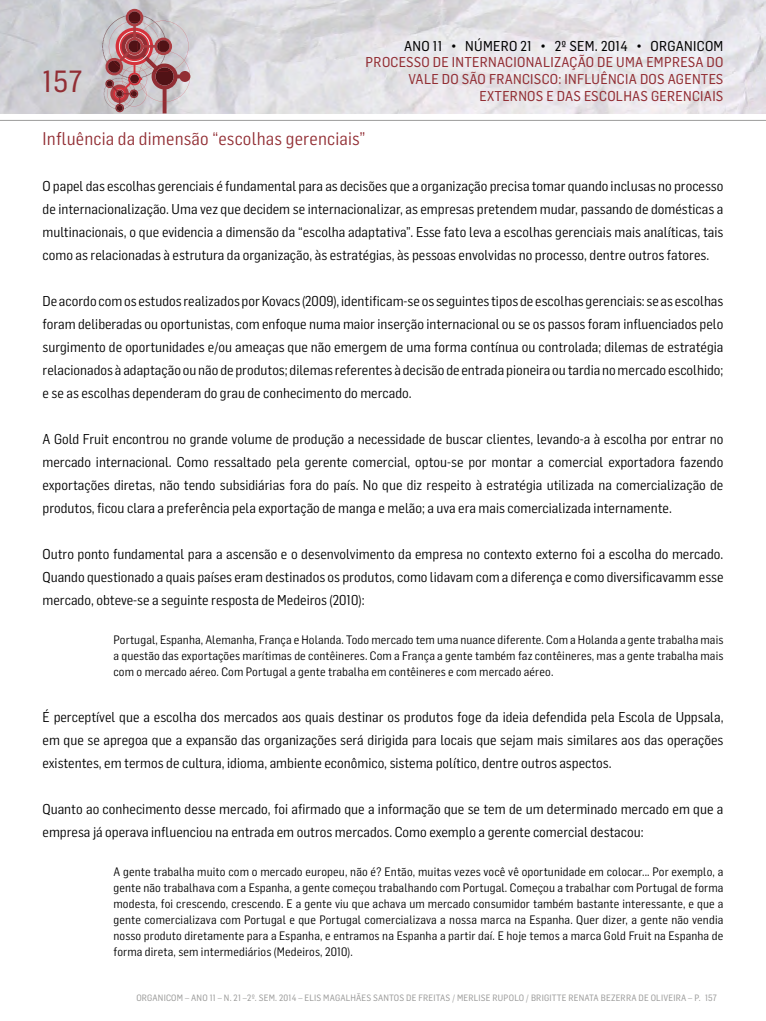
<style>
.page{position:relative;width:766px;height:1021px;background:#fff}
.page>*{position:absolute;margin:0;border:0;box-sizing:border-box;transform-origin:0 0}
.t1{font:30px "Flama Semicondensed Basic";color:#922e34}
.t2{font:18px "Flama Semicondensed";letter-spacing:.01em;color:#922e34}
.t3{font:14px/23px "Flama Semicondensed";color:#000;text-align:justify}
.t4{font:14px/16.8px "Flama Semicondensed Basic";letter-spacing:.02em;color:#922e34;text-align:right}
.t5{font:14px "Flama Semicondensed Basic";letter-spacing:.02em;color:#000}
.t6{font:12px/16px "Flama Semicondensed";letter-spacing:.01em;color:#000;text-align:justify}
.t7{font:9px "Flama Semicondensed Basic";letter-spacing:.02em;color:#9d9d9c}
</style>
<div class="page">
<img style="left:0;top:0;width:765px;height:113px">
<hr style="left:0;top:120px;width:765px;height:1px;background:#9d9d9c">
<svg style="left:102px;top:9px;width:88px;height:104px;background:#b79297"></svg>
<p class="t5" style="left:404px;top:37px;width:321px">ANO 11 • NÚMERO 21 • 2º SEM. 2014 • ORGANICOM</p>
<p class="t4" style="left:365px;top:53px;width:359px">PROCESSO DE INTERNACIONALIZAÇÃO DE UMA EMPRESA DO<br>VALE DO SÃO FRANCISCO: INFLUÊNCIA DOS AGENTES<br>EXTERNOS E DAS ESCOLHAS GERENCIAIS</p>
<h1 class="t1" style="left:43px;top:62px;width:42px">157</h1>
<p class="t2" style="left:43px;top:127px;width:324px">Influência da dimensão “escolhas gerenciais”</p>
<p class="t3" style="left:43px;top:174px;width:682px">O papel das escolhas gerenciais é fundamental para as decisões que a organização precisa tomar quando inclusas no processo de internacionalização. Uma vez que decidem se internacionalizar, as empresas pretendem mudar, passando de domésticas a multinacionais, o que evidencia a dimensão da “escolha adaptativa”. Esse fato leva a escolhas gerenciais mais analíticas, tais como as relacionadas à estrutura da organização, às estratégias, às pessoas envolvidas no processo, dentre outros fatores.</p>
<p class="t3" style="left:43px;top:289px;width:682px">De acordo com os estudos realizados por Kovacs (2009), identificam-se os seguintes tipos de escolhas gerenciais: se as escolhas foram deliberadas ou oportunistas, com enfoque numa maior inserção internacional ou se os passos foram influenciados pelo surgimento de oportunidades e/ou ameaças que não emergem de uma forma contínua ou controlada; dilemas de estratégia relacionados à adaptação ou não de produtos; dilemas referentes à decisão de entrada pioneira ou tardia no mercado escolhido; e se as escolhas dependeram do grau de conhecimento do mercado.</p>
<p class="t3" style="left:43px;top:427px;width:682px">A Gold Fruit encontrou no grande volume de produção a necessidade de buscar clientes, levando-a à escolha por entrar no mercado internacional. Como ressaltado pela gerente comercial, optou-se por montar a comercial exportadora fazendo exportações diretas, não tendo subsidiárias fora do país. No que diz respeito à estratégia utilizada na comercialização de produtos, ficou clara a preferência pela exportação de manga e melão; a uva era mais comercializada internamente.</p>
<p class="t3" style="left:43px;top:542px;width:682px">Outro ponto fundamental para a ascensão e o desenvolvimento da empresa no contexto externo foi a escolha do mercado.<br>Quando questionado a quais países eram destinados os produtos, como lidavam com a diferença e como diversificavamm esse mercado, obteve-se a seguinte resposta de Medeiros (2010):</p>
<p class="t6" style="left:113px;top:631px;width:611px">Portugal, Espanha, Alemanha, França e Holanda. Todo mercado tem uma nuance diferente. Com a Holanda a gente trabalha mais a questão das exportações marítimas de contêineres. Com a França a gente também faz contêineres, mas a gente trabalha mais com o mercado aéreo. Com Portugal a gente trabalha em contêineres e com mercado aéreo.</p>
<p class="t3" style="left:43px;top:705px;width:682px">É perceptível que a escolha dos mercados aos quais destinar os produtos foge da ideia defendida pela Escola de Uppsala, em que se apregoa que a expansão das organizações será dirigida para locais que sejam mais similares aos das operações existentes, em termos de cultura, idioma, ambiente econômico, sistema político, dentre outros aspectos.</p>
<p class="t3" style="left:43px;top:797px;width:682px">Quanto ao conhecimento desse mercado, foi afirmado que a informação que se tem de um determinado mercado em que a empresa já operava influenciou na entrada em outros mercados. Como exemplo a gerente comercial destacou:</p>
<p class="t6" style="left:113px;top:863px;width:611px">A gente trabalha muito com o mercado europeu, não é? Então, muitas vezes você vê oportunidade em colocar... Por exemplo, a gente não trabalhava com a Espanha, a gente começou trabalhando com Portugal. Começou a trabalhar com Portugal de forma modesta, foi crescendo, crescendo. E a gente viu que achava um mercado consumidor também bastante interessante, e que a gente comercializava com Portugal e que Portugal comercializava a nossa marca na Espanha. Quer dizer, a gente não vendia nosso produto diretamente para a Espanha, e entramos na Espanha a partir daí. E hoje temos a marca Gold Fruit na Espanha de forma direta, sem intermediários (Medeiros, 2010).</p>
<p class="t7" style="left:136px;top:992px;width:582px">ORGANICOM – ANO 11 – N. 21 –2º. SEM. 2014 – ELIS MAGALHÃES SANTOS DE FREITAS / MERLISE RUPOLO / BRIGITTE RENATA BEZERRA DE OLIVEIRA – P. 157</p>
</div>
